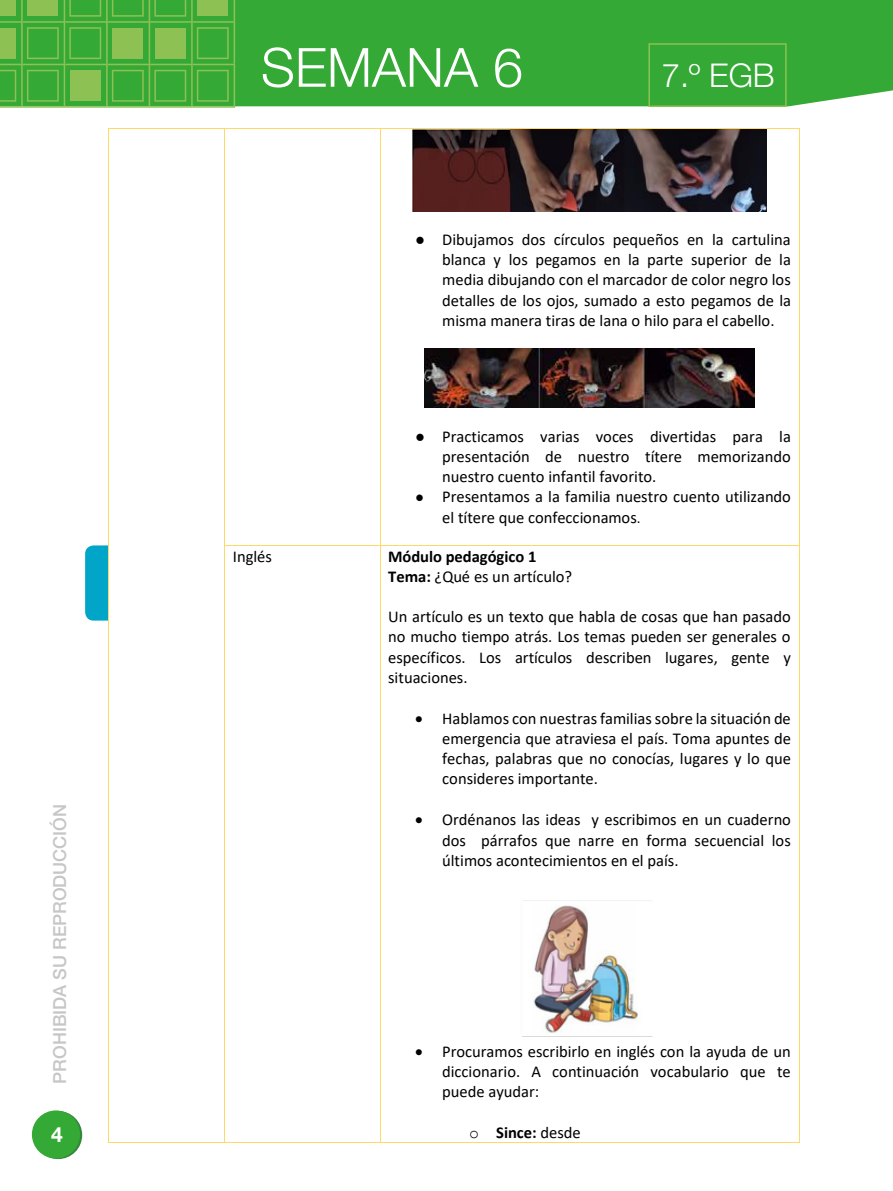
<style>
.page{position:relative;width:893px;height:1191px;background:#fff}
.page>*{position:absolute;margin:0;border:0;box-sizing:border-box;transform-origin:0 0}
.t1{font:300 54px "Helvetica Neue LT Std";color:#fff}
.t2{font:300 32.7px "Helvetica Neue LT Std";color:#fff}
.t3{font:700 21px "Helvetica Neue LT Std";color:#fff}
.t4{font:500 18px "Helvetica Neue LT Std";color:#c6c6c6}
.t5{font:16.5px/20.1px "Calibri";color:#000;text-align:justify}
.t6{font:700 16.5px/20.1px "Calibri";letter-spacing:-.005em;color:#000}
.s1{font-size:15px}
.s2{font-weight:400}
.s3{font-family:"Courier New";font-weight:400}
</style>
<div class="page">
<div style="left:235px;top:0;width:658px;height:106px;background:#35a936"></div>
<svg style="left:34px;top:1111px;width:48px;height:48px"></svg>
<div style="left:32px;top:1110px;width:48px;height:48px;background:#35a936;border-radius:50%"></div>
<svg style="left:0;top:0;width:235px;height:108px;background:#52b140"></svg>
<svg style="left:648px;top:43px;width:139px;height:64px;background:#3aaa37"></svg>
<div style="left:85px;top:545px;width:41px;height:75px;background:#00a5c8;border-radius:9px"></div>
<div style="left:108px;top:541px;width:32px;height:81px;background:#fff"></div>
<hr style="left:109px;top:128px;width:115px;height:1px;background:#ffd965">
<hr style="left:225px;top:128px;width:155px;height:1px;background:#ffd965">
<hr style="left:381px;top:128px;width:418px;height:1px;background:#ffd965">
<hr style="left:108px;top:129px;width:1px;height:416px;background:#ffd965">
<hr style="left:224px;top:129px;width:1px;height:416px;background:#ffd965">
<hr style="left:380px;top:129px;width:1px;height:416px;background:#ffd965">
<hr style="left:799px;top:129px;width:1px;height:416px;background:#ffd965">
<hr style="left:225px;top:545px;width:155px;height:1px;background:#ffd965">
<hr style="left:381px;top:545px;width:418px;height:1px;background:#ffd965">
<hr style="left:108px;top:546px;width:1px;height:596px;background:#ffd965">
<hr style="left:109px;top:1142px;width:115px;height:1px;background:#ffd965">
<hr style="left:224px;top:546px;width:1px;height:596px;background:#ffd965">
<hr style="left:225px;top:1142px;width:155px;height:1px;background:#ffd965">
<hr style="left:380px;top:546px;width:1px;height:596px;background:#ffd965">
<hr style="left:381px;top:1142px;width:418px;height:1px;background:#ffd965">
<hr style="left:799px;top:546px;width:1px;height:596px;background:#ffd965">
<img style="left:412px;top:129px;width:354px;height:82px">
<img style="left:424px;top:348px;width:330px;height:60px">
<img style="left:522px;top:900px;width:131px;height:137px">
<p class="t4" style="left:49px;top:1083px;width:281px;rotate:-90deg">PROHIBIDA SU REPRODUCCIÓN</p>
<p class="t3" style="left:51px;top:1121px;width:13px">4</p>
<h1 class="t1" style="left:261px;top:34px;width:264px">SEMANA 6</h1>
<h2 class="t2" style="left:662px;top:55px;width:114px">7.º EGB</h2>
<p class="t5" style="left:442px;top:229px;width:350px;text-indent:-27px">● Dibujamos dos círculos pequeños en la cartulina blanca y los pegamos en la parte superior de la media dibujando con el marcador de color negro los detalles de los ojos, sumado a esto pegamos de la misma manera tiras de lana o hilo para el cabello.</p>
<p class="t5" style="left:442px;top:426px;width:350px;text-indent:-27px">● Practicamos varias voces divertidas para la presentación de nuestro títere memorizando nuestro cuento infantil favorito.</p>
<p class="t5" style="left:442px;top:486px;width:350px;text-indent:-27px"><span class="s1">●</span> Presentamos a la familia nuestro cuento utilizando el títere que confeccionamos<span class="s1">.</span></p>
<p class="t5" style="left:233px;top:546px;width:41px">Inglés</p>
<p class="t6" style="left:388px;top:546px;width:186px">Módulo pedagógico 1<br>Tema: <span class="s2">¿Qué es un artículo?</span></p>
<p class="t5" style="left:388px;top:606px;width:404px">Un artículo es un texto que habla de cosas que han pasado no mucho tiempo atrás. Los temas pueden ser generales o específicos. Los artículos describen lugares, gente y situaciones.</p>
<p class="t5" style="left:442px;top:708px;width:350px;text-indent:-27px">• Hablamos con nuestras familias sobre la situación de emergencia que atraviesa el país. Toma apuntes de fechas, palabras que no conocías, lugares y lo que consideres importante.</p>
<p class="t5" style="left:442px;top:809px;width:350px;text-indent:-27px">• Ordénanos las ideas y escribimos en un cuaderno dos párrafos que narre en forma secuencial los últimos acontecimientos en el país.</p>
<p class="t5" style="left:442px;top:1041px;width:350px;text-indent:-27px">• Procuramos escribirlo en inglés con la ayuda de un diccionario. A continuación vocabulario que te puede ayudar:</p>
<p class="t6" style="left:469px;top:1122px;width:113px"><span class="s3">o</span> Since: <span class="s2">desde</span></p>
</div>
